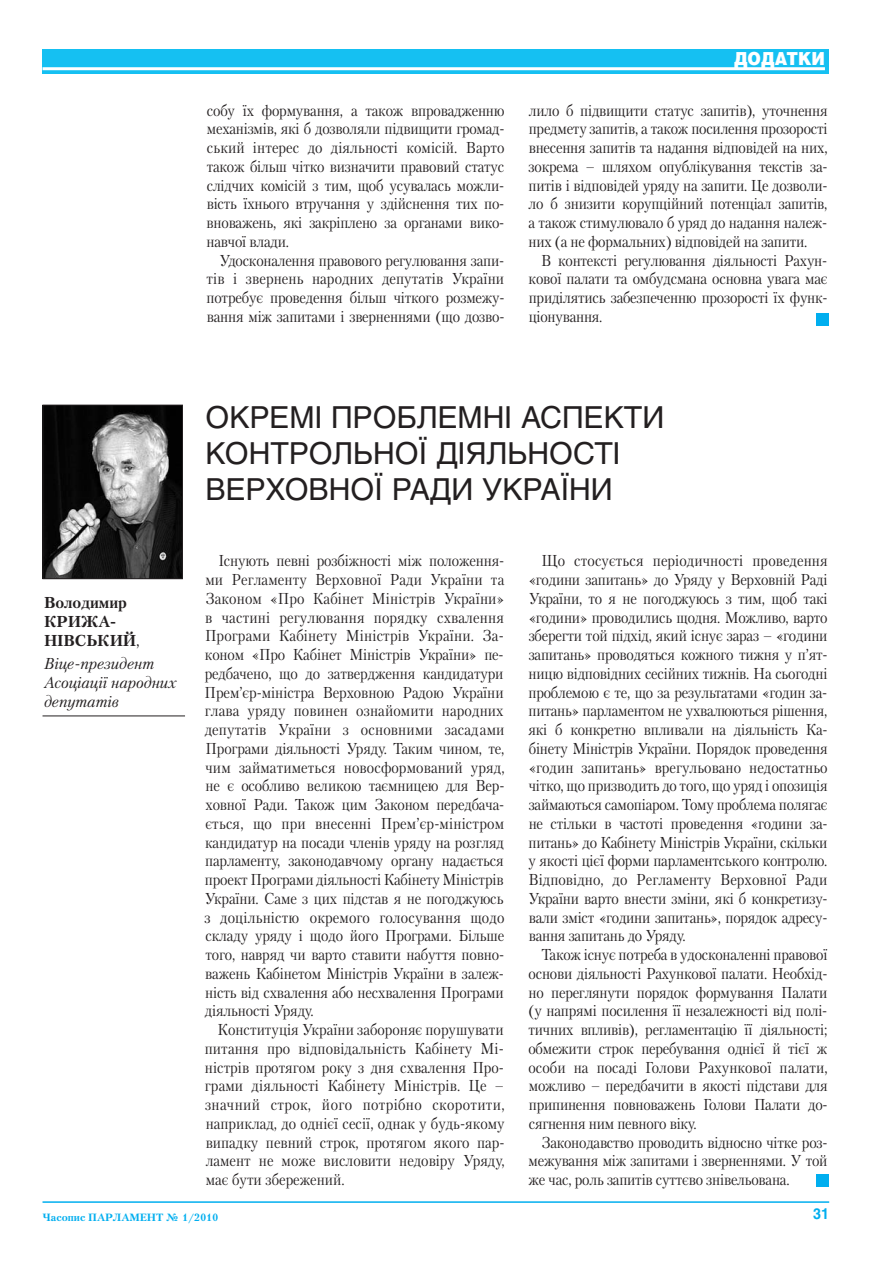
<style>
.page{position:relative;width:893px;height:1263px;background:#fff}
.page>*{position:absolute;margin:0;border:0;box-sizing:border-box;transform-origin:0 0}
.t1{font:30px/36px "Helios";color:#231f20}
.t2{font:900 18px "Helios";color:#fff;scale:.9 1}
.t3{font:15.75px/18.8px "Petersburg C";letter-spacing:-.015em;color:#231f20;text-align:justify;scale:.9 1}
.t4{font:italic 15.75px/18.9px "Petersburg C";color:#231f20}
.t5{font:700 15.75px/18.9px "Petersburg C";color:#231f20}
.t6{font:700 15px "Helios";color:#00aeef;scale:.95 1}
.t7{font:700 10.5px "Petersburg C";color:#00aeef;scale:1.04 1}
.s1{font-weight:400}
</style>
<div class="page">
<hr style="left:43px;top:1201px;width:786px;height:2px;background:#00aeef">
<img style="left:45px;top:407px;width:136px;height:170px">
<div style="left:43px;top:405px;width:140px;height:174px;border:1px solid #231f20"></div>
<div style="left:816px;top:1174px;width:13px;height:13px;background:#00aeef"></div>
<hr style="left:43px;top:715px;width:142px;height:1px;background:#231f20">
<div style="left:816px;top:313px;width:13px;height:13px;background:#00aeef"></div>
<div style="left:43px;top:49px;width:786px;height:24px;background:#15c0f2"></div>
<hr style="left:43px;top:67px;width:782px;height:3px;background:#fff">
<p class="t3" style="left:207px;top:101px;width:333px">собу їх формування, а також впровадженню механізмів, які б дозволяли підвищити громад&shy;ський інтерес до діяльності комісій. Варто також більш чітко визначити правовий статус слідчих комісій з тим, щоб усувалась можли&shy;вість їхнього втручання у здійснення тих по - вноважень, які закріплено за органами вико - навчої влади.</p>
<p class="t3" style="left:207px;top:250px;width:332px;text-indent:13px">Удосконалення правового регулювання запи&shy;тів і звернень народних депутатів України потребує проведення більш чіткого розмежу&shy;вання між запитами і зверненнями (що дозво -</p>
<p class="t2" style="left:734px;top:47px;width:103px">ДОДАТКИ</p>
<p class="t3" style="left:528px;top:101px;width:334px">лило б підвищити статус запитів), уточнення предмету запитів, а також посилення прозорості внесення запитів та надання відповідей на них, зокрема – шляхом опублікування текстів за - питів і відповідей уряду на запити. Це дозволи&shy;ло б знизити корупційний потенціал запитів, а та кож стимулювало б уряд до надання належ&shy;них (а не формальних) відповідей на запити.</p>
<p class="t3" style="left:528px;top:250px;width:334px;text-indent:13px">В контексті регулювання діяльності Рахун - кової палати та омбудсмана основна увага має приділятись забезпеченню прозорості їх функ - ціонування.</p>
<p class="t5" style="left:44px;top:593px;width:97px">Володимир<br>КРИЖА -<br>НІВСЬКИЙ<span class="s1">,</span></p>
<p class="t4" style="left:44px;top:654px;width:134px">Віце-президент<br>Асоціації народних депутатів</p>
<h1 class="t1" style="left:206px;top:399px;width:460px">ОКРЕМІ ПРОБЛЕМНІ АСПЕКТИ<br>КОНТРОЛЬНОЇ ДІЯЛЬНОСТІ<br>ВЕРХОВНОЇ РАДИ УКРАЇНИ</h1>
<p class="t3" style="left:205px;top:551px;width:335px;text-indent:14px">Існують певні розбіжності між положення - ми Регламенту Верховної Ради України та Законом «Про Кабінет Міністрів України» в частині ре гулювання порядку схвалення Програми Кабі нету Міністрів України. За - коном «Про Кабінет Міністрів України» пе - редбачено, що до затвердження кандидатури Прем’єр-міністра Верхов ною Радою Украї ни глава уряду повинен озна йомити народних депутатів України з основними засадами Програми діяльності Уряду. Таким чином, те, чим займатиметься новосформований уряд, не є особливо великою таємницею для Вер - ховної Ради. Також цим Законом передбача - ється, що при внесенні Прем’єр-міністром кандидатур на посади членів уряду на розгляд парламенту, законодавчому органу надається проект Програми діяль ності Кабінету Міністрів України. Саме з цих підстав я не погоджуюсь з доцільністю окремого голосування щодо складу уряду і щодо його Програми. Більше того, навряд чи варто ставити набуття повно - важень Кабінетом Міністрів України в залеж&shy;ність від схва лення або несхвалення Програми діяльності Уряду.</p>
<p class="t3" style="left:205px;top:1020px;width:335px;text-indent:13px">Конституція України забороняє порушувати питання про відповідальність Кабінету Мі - ніст рів протягом року з дня схвалення Про - грами діяльності Кабінету Міністрів. Це – значний строк, його потрібно скоротити, наприклад, до однієї сесії, однак у будь-якому випадку певний строк, протягом якого пар - ламент не може висловити недовіру Уряду, має бути збережений.</p>
<p class="t3" style="left:528px;top:551px;width:334px;text-indent:13px">Що стосується періодичності проведення «години запитань» до Уряду у Верховній Раді України, то я не погоджуюсь з тим, щоб такі «години» проводились щодня. Можливо, вар то зберегти той підхід, який існує зараз – «го дини запитань» проводяться кожного тижня у п’ят&shy;ницю відповідних сесійних тижнів. На сьогодні проблемою є те, що за результатами «годин за - питань» парламентом не ухвалюються рішення, які б конкретно впливали на ді яльність Ка - бінету Міністрів України. Порядок проведення «годин запитань» врегульовано недостатньо чітко, що призводить до того, що уряд і опозиція займаються самопіаром. Тому проблема полягає не стільки в частоті про ведення «години за - питань» до Кабінету Мініст рів України, скільки у якості цієї форми парламентського контролю.<br>Відповід но, до Регла менту Верховної Ради України варто внести зміни, які б конкретизу - вали зміст «години запитань», порядок адресу&shy;вання запитань до Уряду.</p>
<p class="t3" style="left:528px;top:945px;width:334px;text-indent:13px">Також існує потреба в удосконаленні правової основи діяльності Рахункової палати. Необхід - но переглянути порядок формування Палати (у напрямі посилення її незалежності від полі&shy;тичних впливів), регламентацію її діяльності; обмежити строк перебування однієї й тієї ж особи на посаді Голови Рахункової палати, можливо – передбачити в якості підстави для припинення повноважень Голови Палати до - сягнення ним певного віку.</p>
<p class="t3" style="left:529px;top:1132px;width:334px;text-indent:13px">Законодавство проводить відносно чітке роз&shy;межування між запитами і зверненнями. У той же час, роль запитів суттєво знівельована.</p>
<p class="t7" style="left:43px;top:1210px;width:170px">Часопис ПАРЛАМЕНТ № 1/2010</p>
<p class="t6" style="left:813px;top:1205px;width:18px">31</p>
</div>
